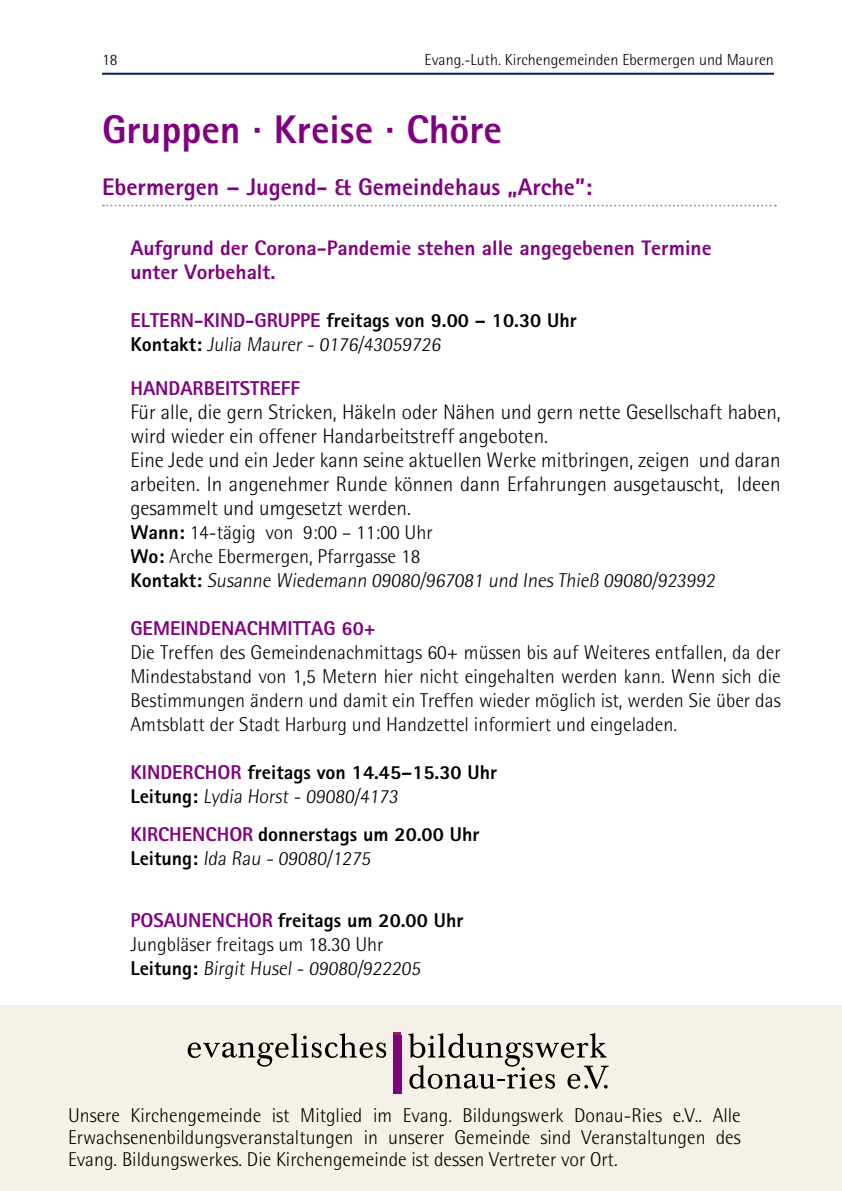
<style>
.page{position:relative;width:842px;height:1191px;background:#fff}
.page>*{position:absolute;margin:0;border:0;box-sizing:border-box;transform-origin:0 0}
.t1{font:800 40px "Rotis Sans Serif";color:#800080}
.t2{font:800 24px "Rotis Sans Serif";color:#800080}
.t3{font:300 21px/24px "Rotis Semi Sans";color:#000}
.t4{font:800 21px/24px "Rotis Sans Serif";color:#800080}
.t5{font:300 20px/24px "Rotis Semi Sans";color:#000}
.t6{font:800 20px "Rotis Sans Serif";color:#000}
.t7{font:800 20px "Rotis Sans Serif";color:#800080}
.t8{font:300 16px "Rotis Semi Sans";color:#000}
.s1{color:#800080}
.s2{font-family:"Rotis Sans Serif";font-weight:800}
</style>
<div class="page">
<hr style="left:102px;top:73px;width:672px;height:2px;background:#002350">
<svg style="left:103px;top:205px;width:673px;height:2px"></svg>
<div style="left:0;top:1005px;width:842px;height:186px;background:#f5f1e8"></div>
<svg style="left:188px;top:1033px;width:198px;height:33px"></svg>
<div style="left:394px;top:1032px;width:7px;height:58px;background:#981b55"></div>
<svg style="left:408px;top:1033px;width:201px;height:55px"></svg>
<div style="left:393px;top:1034px;width:8px;height:59px;background:#800080"></div>
<p class="t8" style="left:102px;top:50px;width:17px">18</p>
<p class="t8" style="left:425px;top:50px;width:351px">Evang.-Luth. Kirchengemeinden Ebermergen und Mauren</p>
<h1 class="t1" style="left:102px;top:104px;width:402px">Gruppen · Kreise · Chöre</h1>
<p class="t2" style="left:102px;top:171px;width:492px">Ebermergen – Jugend- &amp; Gemeindehaus „Arche”:</p>
<p class="t4" style="left:130px;top:235px;width:583px">Aufgrund der Corona-Pandemie stehen alle angegebenen Termine unter Vorbehalt.</p>
<p class="t6" style="left:130px;top:307px;width:448px"><span class="s1">ELTERN-KIND-GRUPPE</span> freitags von 9.00 – 10.30 Uhr</p>
<p class="t5" style="left:130px;top:332px;width:314px"><span class="s2">Kontakt:</span> Julia Maurer - 0176/43059726</p>
<p class="t7" style="left:130px;top:375px;width:171px">HANDARBEITSTREFF</p>
<p class="t3" style="left:130px;top:399px;width:652px">Für alle, die gern Stricken, Häkeln oder Nähen und gern nette Gesellschaft haben, wird wieder ein offener Handarbeitstreff angeboten.<br>Eine Jede und ein Jeder kann seine aktuellen Werke mitbringen, zeigen und daran arbeiten. In angenehmer Runde können dann Erfahrungen ausgetauscht, Ideen gesammelt und umgesetzt werden.</p>
<p class="t5" style="left:130px;top:520px;width:589px"><span class="s2">Wann:</span> 14-tägig von 9:00 – 11:00 Uhr<br><span class="s2">Wo:</span> Arche Ebermergen, Pfarrgasse 18<br><span class="s2">Kontakt:</span> Susanne Wiedemann 09080/967081 und Ines Thieß 09080/923992</p>
<p class="t7" style="left:130px;top:615px;width:247px">GEMEINDENACHMITTAG 60+</p>
<p class="t5" style="left:130px;top:640px;width:652px;text-align:justify">Die Treffen des Gemeindenachmittags 60+ müssen bis auf Weiteres entfallen, da der Mindestabstand von 1,5 Metern hier nicht eingehalten werden kann. Wenn sich die Bestimmungen ändern und damit ein Treffen wieder möglich ist, werden Sie über das Amtsblatt der Stadt Harburg und Handzettel informiert und eingeladen.</p>
<p class="t6" style="left:130px;top:759px;width:368px"><span class="s1">KINDERCHOR</span> freitags von 14.45–15.30 Uhr</p>
<p class="t5" style="left:130px;top:784px;width:272px"><span class="s2">Leitung:</span> Lydia Horst - 09080/4173</p>
<p class="t6" style="left:130px;top:821px;width:350px"><span class="s1">KIRCHENCHOR</span> donnerstags um 20.00 Uhr</p>
<p class="t5" style="left:130px;top:846px;width:245px"><span class="s2">Leitung:</span> Ida Rau - 09080/1275</p>
<p class="t6" style="left:130px;top:907px;width:335px"><span class="s1">POSAUNENCHOR</span> freitags um 20.00 Uhr</p>
<p class="t5" style="left:130px;top:932px;width:294px">Jungbläser freitags um 18.30 Uhr<br><span class="s2">Leitung:</span> Birgit Husel - 09080/922205</p>
<p class="t5" style="left:68px;top:1103px;width:674px;line-height:22px;text-align:justify">Unsere Kirchengemeinde ist Mitglied im Evang. Bildungswerk Donau-Ries e.V.. Alle Erwachsenenbildungsveranstaltungen in unserer Gemeinde sind Veranstaltungen des Evang. Bildungswerkes. Die Kirchengemeinde ist dessen Vertreter vor Ort.</p>
</div>
